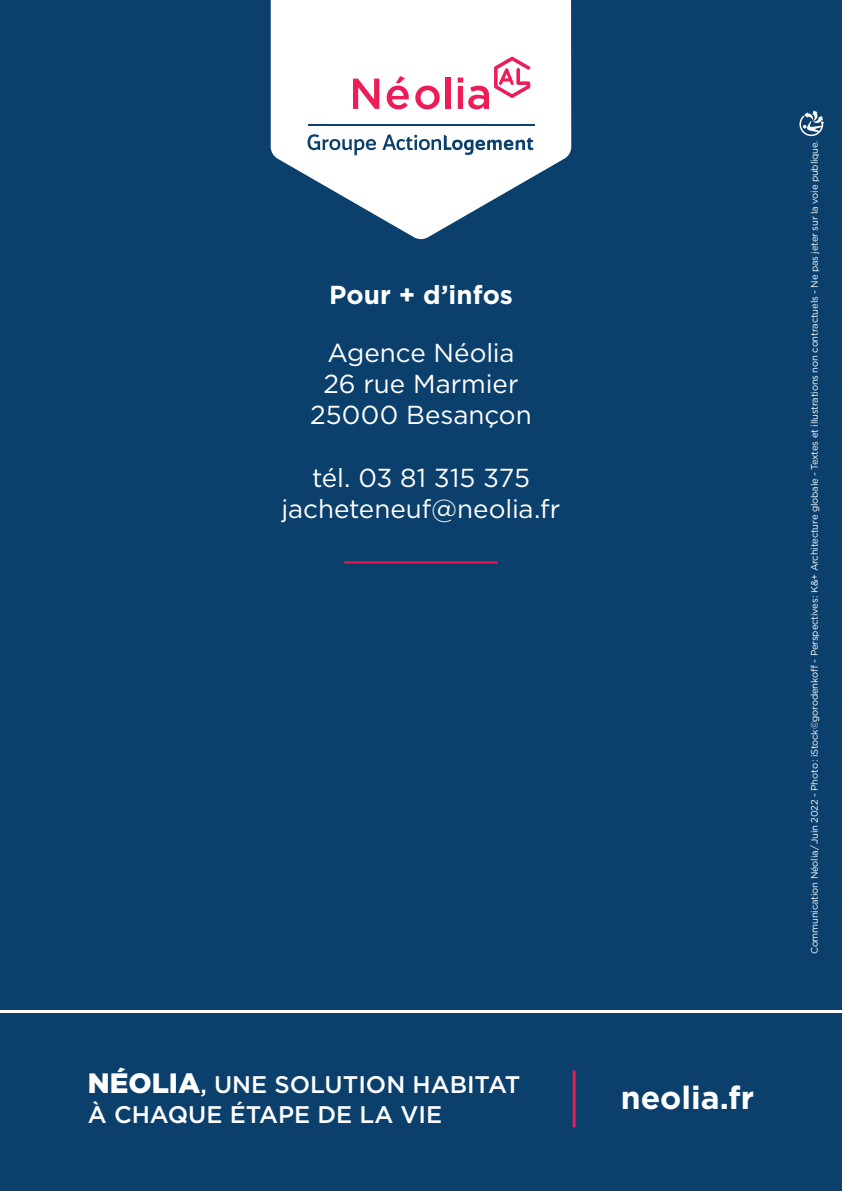
<style>
.page{position:relative;width:842px;height:1191px;background:#fff}
.page>*{position:absolute;margin:0;border:0;box-sizing:border-box;transform-origin:0 0}
.t1{font:700 32px "Gotham";color:#fff}
.t2{font:26px/31.2px "Gotham";color:#fff;text-align:center}
.t3{font:700 26px "Gotham";color:#fff}
.t4{font:500 24px/29.8px "Gotham";color:#fff}
.t5{font:9.6px "Gotham";letter-spacing:-.02em;color:#fff}
.s1{font-weight:900;font-size:28px}
</style>
<div class="page">
<div style="left:0;top:1013px;width:842px;height:178px;background:#0b406d"></div>
<div style="left:0;top:0;width:842px;height:1009px;background:#0b406d"></div>
<svg style="left:271px;top:0;width:300px;height:240px;fill:#fff"></svg>
<svg style="left:799px;top:111px;width:25px;height:25px"></svg>
<hr style="left:344px;top:561px;width:153px;height:2px;background:#ed1b56">
<hr style="left:573px;top:1070px;width:3px;height:57px;background:#ed1b56">
<svg style="left:308px;top:134px;width:68px;height:21px"></svg>
<svg style="left:382px;top:134px;width:151px;height:21px"></svg>
<hr style="left:308px;top:124px;width:226px;height:1px;background:#0b406d">
<svg style="left:353px;top:79px;width:26px;height:30px"></svg>
<svg style="left:415px;top:86px;width:25px;height:23px"></svg>
<div style="left:445px;top:77px;width:6px;height:32px;background:#ed1b56"></div>
<svg style="left:458px;top:57px;width:72px;height:52px;background:#fac2d2"></svg>
<svg style="left:387px;top:76px;width:22px;height:33px"></svg>
<h2 class="t3" style="left:329px;top:278px;width:185px">Pour + d’infos</h2>
<h2 class="t2" style="left:310px;top:337px;width:223px">Agence Néolia<br>26 rue Marmier<br>25000 Besançon</h2>
<h2 class="t2" style="left:282px;top:461px;width:280px">tél. 03 81 315 375 jacheteneuf@neolia.fr</h2>
<h3 class="t4" style="left:88px;top:1069px;width:434px"><span class="s1">NÉOLIA</span>, UNE SOLUTION HABITAT<br>À CHAQUE ÉTAPE DE LA VIE</h3>
<h1 class="t1" style="left:621px;top:1076px;width:135px">neolia.fr</h1>
<p class="t5" style="left:808px;top:954px;width:815px;rotate:-90deg">Communication Néolia / Juin 2022 - Photo : iStock©gorodenkoff - Perspectives : K&amp;+ Architecture globale - Textes et illustrations non contractuels - Ne pas jeter sur la voie publique.</p>
</div>
